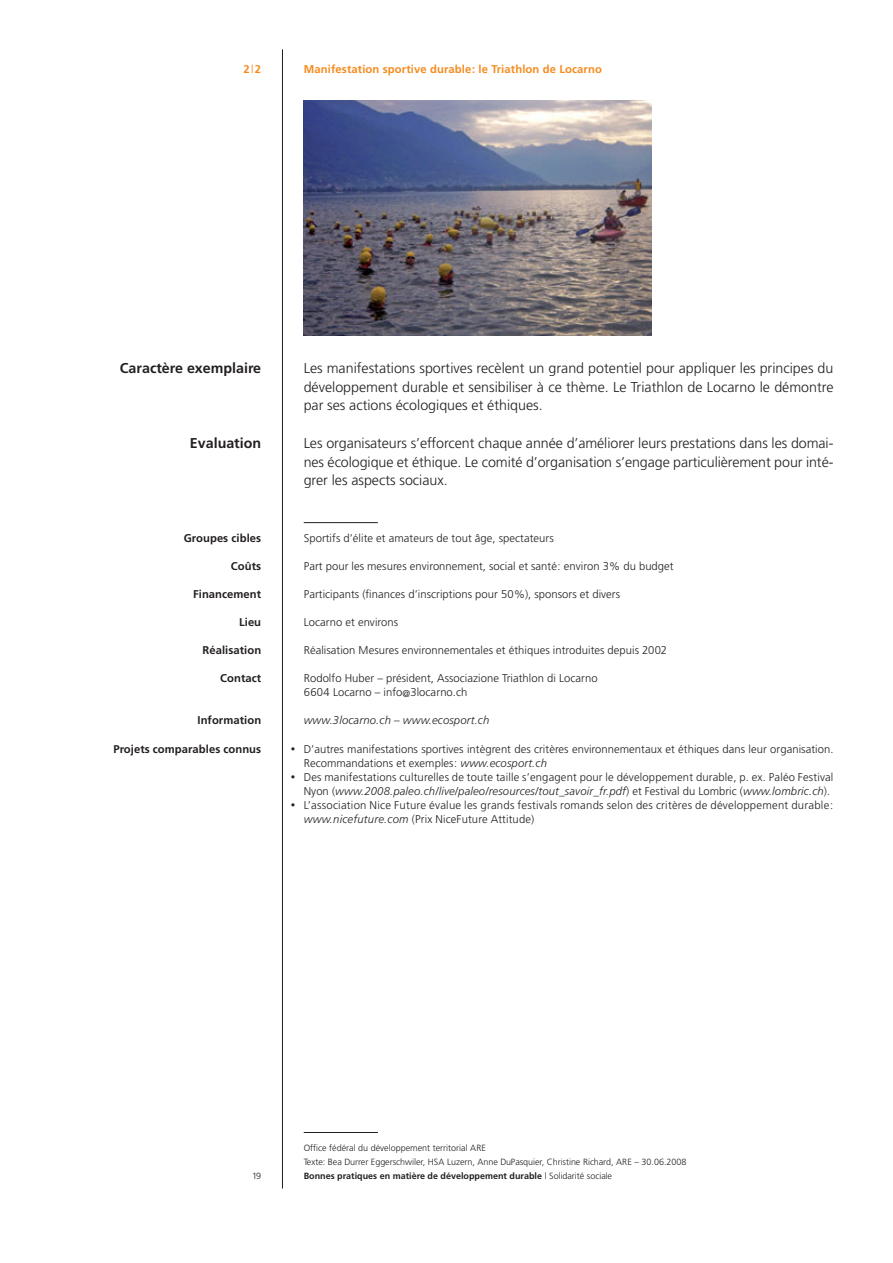
<style>
.page{position:relative;width:893px;height:1263px;background:#fff}
.page>*{position:absolute;margin:0;border:0;box-sizing:border-box;transform-origin:0 0}
.t1{font:300 14.25px/18.8px "Frutiger";color:#231f20;text-align:justify}
.t2{font:700 14.25px "Frutiger";color:#231f20}
.t3{font:300 11.25px/14.1px "Frutiger";letter-spacing:.005em;color:#231f20}
.t4{font:700 11.25px "Frutiger";letter-spacing:.005em;color:#231f20}
.t5{font:700 11.25px "Frutiger";letter-spacing:.01em;color:#f68b1e}
.t6{font:italic 300 11.25px "Frutiger";letter-spacing:.015em;color:#231f20}
.t7{font:300 9px/14.1px "Frutiger";color:#231f20}
.s1{font-weight:300}
.s2{font-size:10.95px}
.s3{font-size:9.75px}
.s4{font-style:normal}
.s5{font-style:italic}
.s6{font-weight:700}
</style>
<div class="page">
<hr style="left:282px;top:49px;width:1px;height:1139px;background:#231f20">
<hr style="left:304px;top:522px;width:74px;height:1px;background:#231f20">
<img style="left:304px;top:101px;width:347px;height:234px">
<hr style="left:304px;top:1132px;width:74px;height:1px;background:#231f20">
<p class="t5" style="left:243px;top:64px;width:19px">2 <span class="s1">|</span> 2</p>
<p class="t5" style="left:304px;top:64px;width:300px">Manifestation sportive durable : le Triathlon de Locarno</p>
<p class="t2" style="left:120px;top:362px;width:143px">Caractère exemplaire</p>
<p class="t2" style="left:190px;top:437px;width:73px">Evaluation</p>
<p class="t4" style="left:184px;top:533px;width:79px">Groupes cibles</p>
<p class="t4" style="left:231px;top:561px;width:32px">Coûts</p>
<p class="t4" style="left:193px;top:589px;width:70px">Financement</p>
<p class="t4" style="left:239px;top:617px;width:24px">Lieu</p>
<p class="t4" style="left:202px;top:646px;width:60px">Réalisation</p>
<p class="t4" style="left:220px;top:674px;width:42px">Contact</p>
<p class="t4" style="left:197px;top:716px;width:65px">Information</p>
<p class="t4" style="left:113px;top:744px;width:149px">Projets comparables connus</p>
<p class="t1" style="left:304px;top:360px;width:531px">Les manifestations sportives recèlent un grand potentiel pour appliquer les principes du développement durable et sensibiliser à ce thème. Le Triathlon de Locarno le démontre par ses actions écologiques et éthiques.</p>
<p class="t1" style="left:304px;top:435px;width:531px">Les organisateurs s’efforcent chaque année d’améliorer leurs prestations dans les domai&shy;nes écologique et éthique. Le comité d’organisation s’engage particulièrement pour inté&shy;grer les aspects sociaux.</p>
<p class="t7" style="left:291px;top:743px;width:6px">•</p>
<p class="t7" style="left:291px;top:771px;width:6px">•</p>
<p class="t7" style="left:291px;top:799px;width:6px">•</p>
<p class="t3" style="left:304px;top:531px;width:251px">Sportifs d’élite et amateurs de tout âge, spectateurs</p>
<p class="t3" style="left:304px;top:560px;width:371px">Part pour les mesures environnement, social et santé : environ 3<span class="s2">%</span> du budget</p>
<p class="t3" style="left:304px;top:588px;width:318px">Participants (finances d’inscriptions pour 50<span class="s2">%</span>), sponsors et divers</p>
<p class="t3" style="left:304px;top:616px;width:96px">Locarno et environs</p>
<p class="t3" style="left:304px;top:644px;width:365px">Réalisation Mesures environnementales et éthiques introduites depuis 2002</p>
<p class="t3" style="left:304px;top:672px;width:295px">Rodolfo Huber – président, Associazione Triathlon di Locarno<br>6604 Locarno – info<span class="s3">@</span>3locarno.ch</p>
<p class="t6" style="left:304px;top:716px;width:187px">www.3locarno.ch <span class="s4">–</span> www.ecosport.ch</p>
<p class="t3" style="left:304px;top:742px;width:531px">D’autres manifestations sportives intègrent des critères environnementaux et éthiques dans leur organisation.<br>Recommandations et exemples : <span class="s5">www.ecosport.ch<br></span>Des manifestations culturelles de toute taille s’engagent pour le développement durable, p. ex. Paléo Festival Nyon (<span class="s5">www.2008.paleo.ch/live/paleo/resources/tout_savoir_fr.pdf</span>) et Festival du Lombric (<span class="s5">www.lombric.ch</span>).<br>L’association Nice Future évalue les grands festivals romands selon des critères de développement durable : <span class="s5">www.nicefuture.com</span> (Prix NiceFuture Attitude)</p>
<p class="t7" style="left:252px;top:1170px;width:11px">19</p>
<p class="t7" style="left:304px;top:1141px;width:384px">Office fédéral du développement territorial ARE<br>Texte: Bea Durrer Eggerschwiler, HSA Luzern, Anne DuPasquier, Christine Richard, ARE – 30.06.2008<br><span class="s6">Bonnes pratiques en matière de développement durable</span> | Solidarité sociale</p>
</div>
